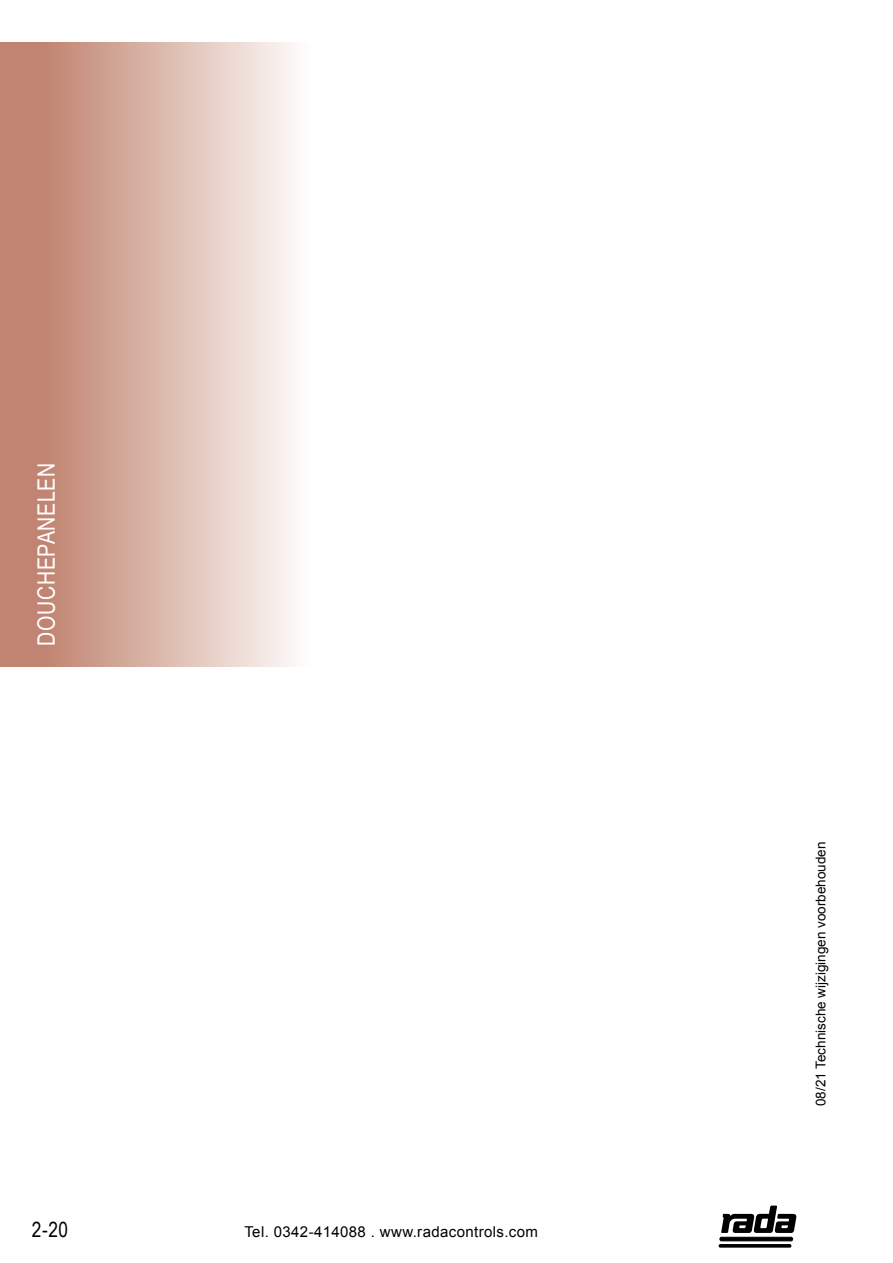
<style>
.page{position:relative;width:893px;height:1263px;background:#fff}
.page>*{position:absolute;margin:0;border:0;box-sizing:border-box;transform-origin:0 0}
.t1{font:24px "Arial Narrow";letter-spacing:.025em;color:#fff}
.t2{font:21px "Arial Narrow";color:#000}
.t3{font:15px "Arial";letter-spacing:.025em;color:#000}
.t4{font:13.5px "Arial";color:#000}
</style>
<div class="page">
<svg style="left:0;top:43px;width:292px;height:623px;background:#d8b3a7"></svg>
<div style="left:720px;top:1237px;width:73px;height:4px;background:#080808;border:1px solid #000;border-radius:2px"></div>
<hr style="left:719px;top:1244px;width:72px;height:3px;background:#000;border-radius:2px">
<svg style="left:721px;top:1205px;width:75px;height:28px"></svg>
<h1 class="t1" style="left:29px;top:646px;width:184px;rotate:-90deg">DOUCHEPANELEN</h1>
<h2 class="t2" style="left:32px;top:1215px;width:38px">2-20</h2>
<p class="t3" style="left:244px;top:1222px;width:295px">Tel. 0342-414088 . www.radacontrols.com</p>
<p class="t4" style="left:812px;top:1106px;width:266px;rotate:-90deg">08/21 Technische wijzigingen voorbehouden</p>
</div>
